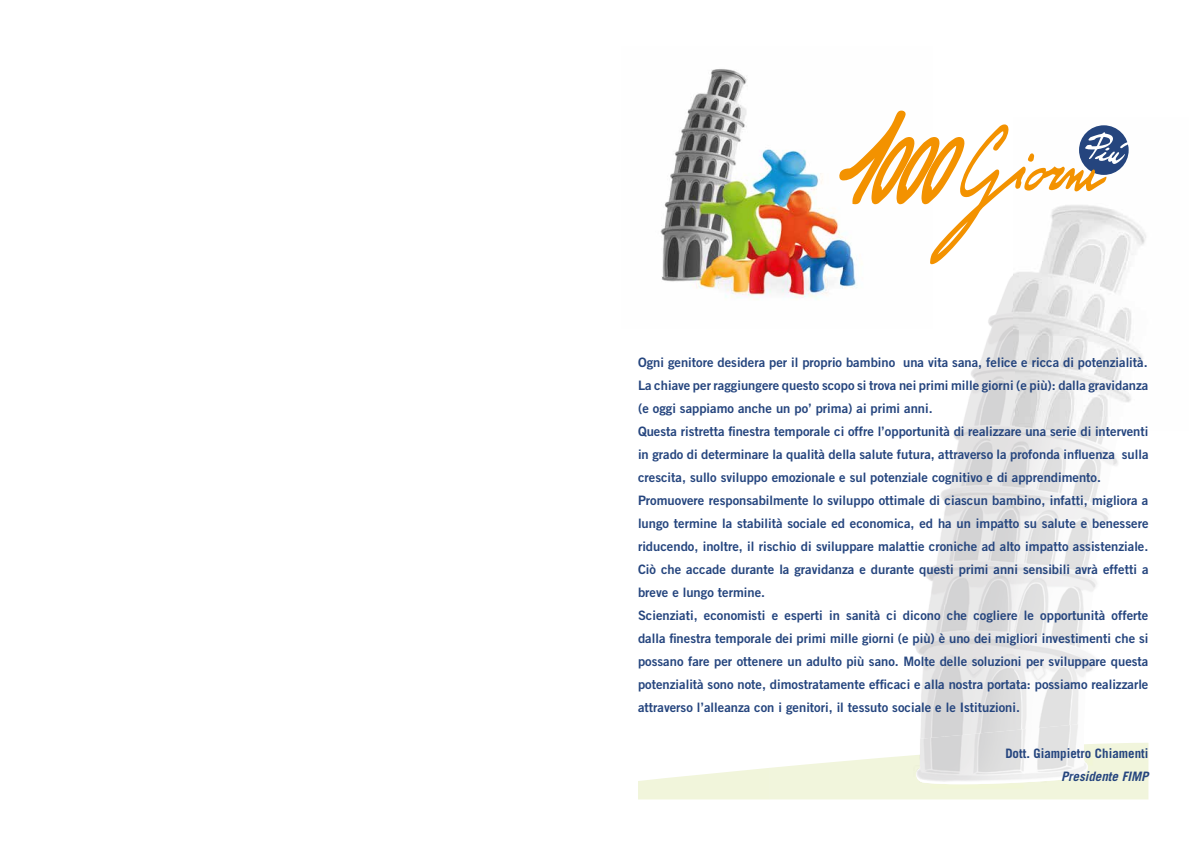
<style>
.page{position:relative;width:1191px;height:842px;background:#fff}
.page>*{position:absolute;margin:0;border:0;box-sizing:border-box;transform-origin:0 0}
.t1{font:13px/23px "Trade Gothic LT Std Bd 2";color:#25457e}
.t2{font:700 13px "Trade Gothic LT Std";color:#25457e}
.t3{font:italic 700 13px "Trade Gothic LT Std";color:#25457e}
</style>
<div class="page">
<svg style="left:638px;top:768px;width:132px;height:31px"></svg>
<img style="left:926px;top:264px;width:87px;height:340px">
<img style="left:1013px;top:219px;width:133px;height:505px">
<img style="left:770px;top:604px;width:174px;height:196px">
<img style="left:944px;top:604px;width:70px;height:120px">
<img style="left:770px;top:743px;width:378px;height:56px">
<img style="left:915px;top:724px;width:173px;height:60px">
<img style="left:660px;top:69px;width:272px;height:259px">
<svg style="left:839px;top:110px;width:290px;height:154px"></svg>
<p class="t1" style="left:638px;top:350px;width:512px">ogni genitore desidera per il proprio bambino una vita sana, felice e ricca di potenzialità.<br>La chiave per raggiungere questo scopo si trova nei primi mille giorni (e più): dalla gravidanza (e oggi sappiamo anche un po’ prima) ai primi anni.<br>Questa ristretta finestra temporale ci offre l’opportunità di realizzare una serie di interventi in grado di determinare la qualità della salute futura, attraverso la profonda influenza sulla crescita, sullo sviluppo emozionale e sul potenziale cognitivo e di apprendimento.<br>Promuovere responsabilmente lo sviluppo ottimale di ciascun bambino, infatti, migliora a lungo termine la stabilità sociale ed economica, ed ha un impatto su salute e benessere riducendo, inoltre, il rischio di sviluppare malattie croniche ad alto impatto assistenziale. ciò che accade durante la gravidanza e durante questi primi anni sensibili avrà effetti a breve e lungo termine.<br>scienziati, economisti e esperti in sanità ci dicono che cogliere le opportunità offerte dalla finestra temporale dei primi mille giorni (e più) è uno dei migliori investimenti che si possano fare per ottenere un adulto più sano. molte delle soluzioni per sviluppare questa potenzialità sono note, dimostratamente efficaci e alla nostra portata: possiamo realizzarle attraverso l’alleanza con i genitori, il tessuto sociale e le Istituzioni.</p>
<p class="t2" style="left:1005px;top:745px;width:145px">Dott. Giampietro Chiamenti</p>
<p class="t3" style="left:1061px;top:768px;width:89px">Presidente FIMP</p>
</div>
